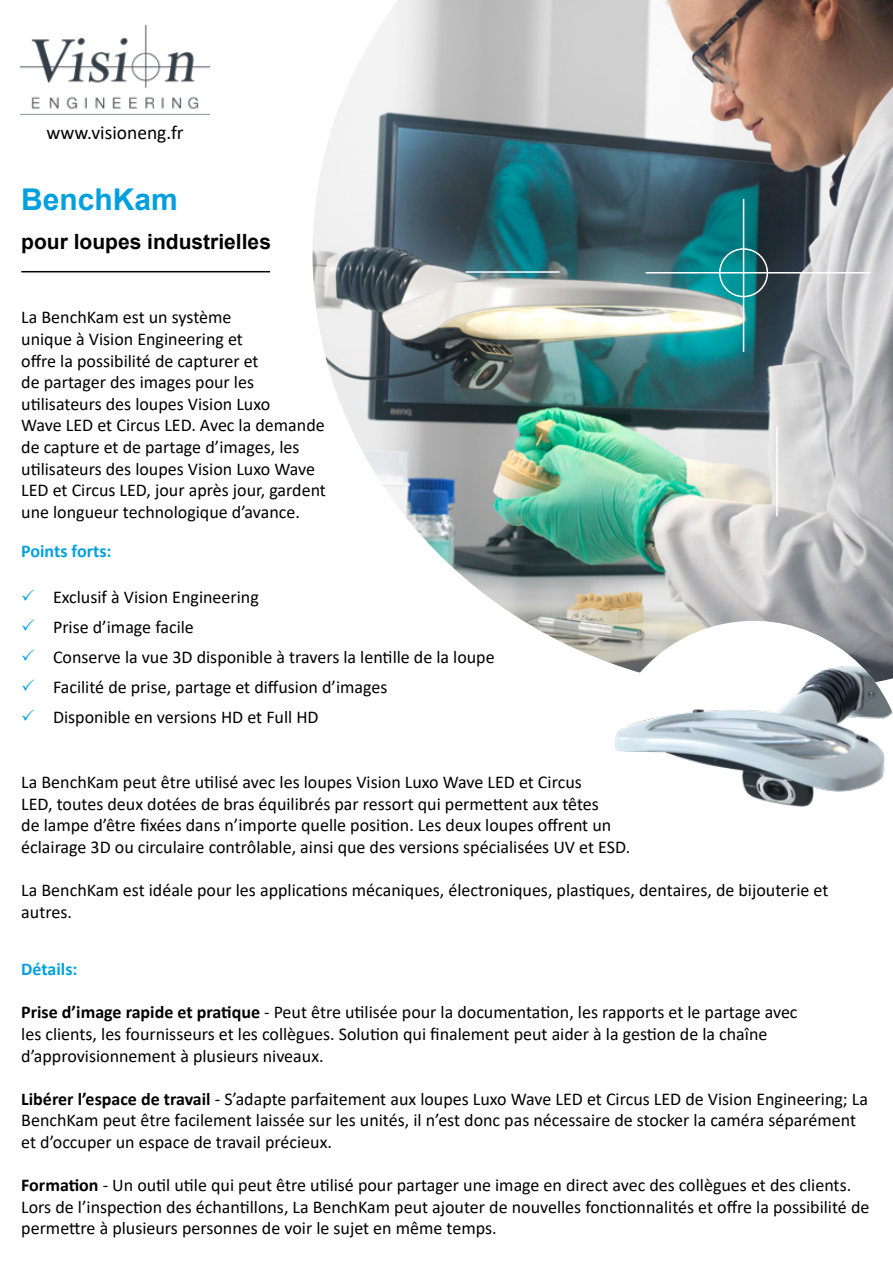
<style>
.page{position:relative;width:893px;height:1263px;background:#fff}
.page>*{position:absolute;margin:0;border:0;box-sizing:border-box;transform-origin:0 0}
.t1{font:700 30px "Arial";color:#00a0df}
.t2{font:700 21px "Arial";color:#000}
.t3{font:19.5px "Calibri";color:#000}
.t4{font:18px/21.6px "Calibri";color:#000}
.t5{font:700 18px "Calibri";color:#00a0df}
.s1{font-weight:700}
</style>
<div class="page">
<img style="left:313px;top:0;width:580px;height:660px">
<img style="left:603px;top:621px;width:290px;height:186px">
<div style="left:719px;top:248px;width:49px;height:49px;border:2px solid #fff;border-radius:50%"></div>
<hr style="left:743px;top:199px;width:1px;height:153px;background:#fff">
<hr style="left:646px;top:272px;width:225px;height:1px;background:#fff">
<hr style="left:466px;top:271px;width:93px;height:2px;background:#fff">
<hr style="left:776px;top:427px;width:2px;height:89px;background:#fff">
<img style="left:20px;top:26px;width:189px;height:89px">
<hr style="left:21px;top:271px;width:249px;height:1px;background:#000">
<p class="t3" style="left:47px;top:119px;width:139px">www.visioneng.fr</p>
<h1 class="t1" style="left:21px;top:178px;width:158px">BenchKam</h1>
<p class="t2" style="left:21px;top:227px;width:251px">pour loupes industrielles</p>
<p class="t4" style="left:21px;top:306px;width:306px">La BenchKam est un système<br>unique à Vision Engineering et<br>offre la possibilité de capturer et<br>de partager des images pour les utilisateurs des loupes Vision Luxo<br>Wave LED et Circus LED. Avec la demande de capture et de partage d’images, les utilisateurs des loupes Vision Luxo Wave LED et Circus LED, jour après jour, gardent une longueur technologique d’avance.</p>
<p class="t5" style="left:21px;top:539px;width:92px">Points forts:</p>
<p class="t4" style="left:53px;top:582px;width:443px;line-height:30px">Exclusif à Vision Engineering<br>Prise d’image facile<br>Conserve la vue 3D disponible à travers la lentille de la loupe Facilité de prise, partage et diffusion d’images<br>Disponible en versions HD et Full HD</p>
<p class="t4" style="left:21px;top:771px;width:611px">La BenchKam peut être utilisé avec les loupes Vision Luxo Wave LED et Circus<br>LED, toutes deux dotées de bras équilibrés par ressort qui permettent aux têtes<br>de lampe d’être fixées dans n’importe quelle position. Les deux loupes offrent un éclairage 3D ou circulaire contrôlable, ainsi que des versions spécialisées UV et ESD.</p>
<p class="t4" style="left:21px;top:879px;width:809px">La BenchKam est idéale pour les applications mécaniques, électroniques, plastiques, dentaires, de bijouterie et autres.</p>
<p class="t5" style="left:21px;top:956px;width:58px">Détails:</p>
<p class="t4" style="left:21px;top:1001px;width:778px"><span class="s1">Prise d’image rapide et pratique</span> - Peut être utilisée pour la documentation, les rapports et le partage avec les clients, les fournisseurs et les collègues. Solution qui finalement peut aider à la gestion de la chaîne d’approvisionnement à plusieurs niveaux.</p>
<p class="t4" style="left:21px;top:1087px;width:848px"><span class="s1">Libérer l’espace de travail</span> - S’adapte parfaitement aux loupes Luxo Wave LED et Circus LED de Vision Engineering; La<br>BenchKam peut être facilement laissée sur les unités, il n’est donc pas nécessaire de stocker la caméra séparément et d’occuper un espace de travail précieux.</p>
<p class="t4" style="left:21px;top:1174px;width:850px"><span class="s1">Formation</span> - Un outil utile qui peut être utilisé pour partager une image en direct avec des collègues et des clients.<br>Lors de l’inspection des échantillons, La BenchKam peut ajouter de nouvelles fonctionnalités et offre la possibilité de permettre à plusieurs personnes de voir le sujet en même temps.</p>
</div>
